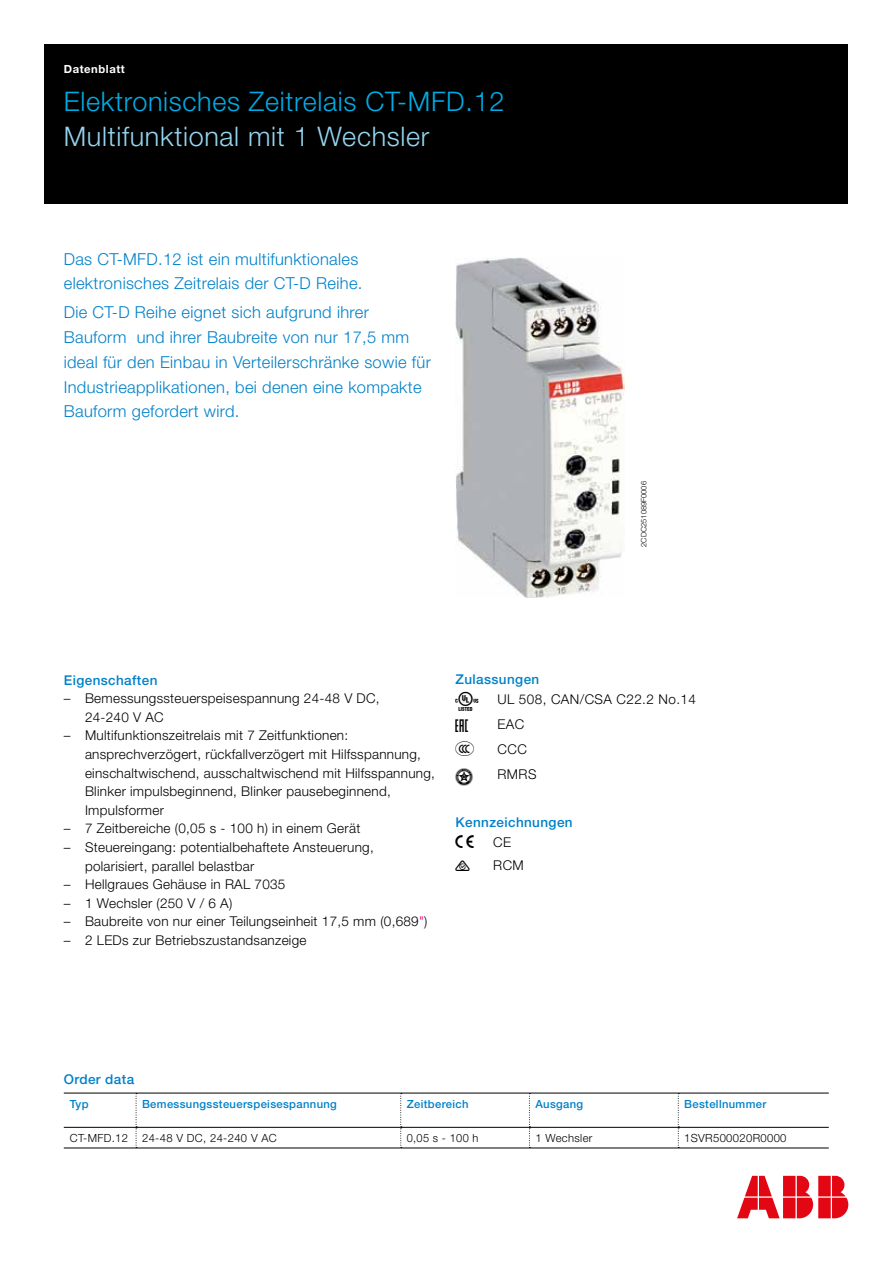
<style>
.page{position:relative;width:893px;height:1263px;background:#fff}
.page>*{position:absolute;margin:0;border:0;box-sizing:border-box;transform-origin:0 0}
.t1{font:300 27px "Helvetica Neue LT";letter-spacing:.025em;color:#00abe4}
.t2{font:300 27px "Helvetica Neue LT";letter-spacing:.025em;color:#94d4ee}
.t3{font:18px "Approvals One";color:#000}
.t4{font:300 16.5px/24.8px "Helvetica Neue LT";letter-spacing:.02em;color:#0081c9}
.t5{font:16.5px "Approvals 1";color:#000}
.t6{font:15px "Approvals 1";color:#000}
.t7{font:15px "Approvals One";color:#000}
.t8{font:300 13.5px/18.6px "Helvetica Neue LT";letter-spacing:.02em;color:#000}
.t9{font:500 13.5px "Helvetica Neue LT";letter-spacing:.03em;color:#0081c9}
.t10{font:300 13.5px "Helvetica Neue LT Std";color:#000}
.t11{font:500 11.25px "Helvetica Neue LT";letter-spacing:.03em;color:#0081c9}
.t12{font:300 11.25px "Helvetica Neue LT";letter-spacing:.03em;color:#000}
.t13{font:700 11.25px "Helvetica Neue LT";letter-spacing:.05em;color:#fff}
.t14{font:300 7.5px "Helvetica Neue LT";color:#000}
.s1{color:#e6007d}
.s2{font-weight:500;color:#0081c9}
.s3{font-family:"Approvals 1";font-weight:400;font-size:16.5px}
.s4{font-family:"Approvals 1";font-weight:400;font-size:22.5px}
</style>
<div class="page">
<div style="left:45px;top:45px;width:803px;height:159px;background:#000"></div>
<svg style="left:737px;top:1176px;width:111px;height:42px"></svg>
<img style="left:455px;top:258px;width:170px;height:340px">
<hr style="left:64px;top:1127px;width:72px;height:1px;background:#000">
<hr style="left:136px;top:1127px;width:265px;height:1px;background:#000">
<hr style="left:401px;top:1127px;width:128px;height:1px;background:#000">
<hr style="left:529px;top:1127px;width:149px;height:1px;background:#000">
<hr style="left:678px;top:1127px;width:151px;height:1px;background:#000">
<hr style="left:64px;top:1093px;width:72px;height:1px;background:#000">
<hr style="left:136px;top:1093px;width:265px;height:1px;background:#000">
<hr style="left:401px;top:1093px;width:128px;height:1px;background:#000">
<hr style="left:529px;top:1093px;width:149px;height:1px;background:#000">
<hr style="left:678px;top:1093px;width:151px;height:1px;background:#000">
<svg style="left:136px;top:1093px;width:1px;height:55px"></svg>
<svg style="left:400px;top:1093px;width:2px;height:55px"></svg>
<svg style="left:529px;top:1093px;width:1px;height:55px"></svg>
<svg style="left:678px;top:1093px;width:1px;height:55px"></svg>
<hr style="left:64px;top:1148px;width:72px;height:1px;background:#000">
<hr style="left:136px;top:1148px;width:265px;height:1px;background:#000">
<hr style="left:401px;top:1148px;width:128px;height:1px;background:#000">
<hr style="left:529px;top:1148px;width:149px;height:1px;background:#000">
<hr style="left:678px;top:1148px;width:151px;height:1px;background:#000">
<p class="t13" style="left:64px;top:62px;width:63px">Datenblatt</p>
<h1 class="t1" style="left:64px;top:84px;width:442px">Elektronisches Zeitrelais CT-MFD.12</h1>
<h1 class="t2" style="left:64px;top:120px;width:367px">Multifunktional mit 1 Wechsler</h1>
<p class="t4" style="left:64px;top:246px;width:300px">Das CT-MFD.12 ist ein multifunktionales elektronisches Zeitrelais der CT-D Reihe.</p>
<p class="t4" style="left:64px;top:300px;width:369px">Die CT-D Reihe eignet sich aufgrund ihrer Bauform und ihrer Baubreite von nur 17,5 mm ideal für den Einbau in Verteilerschränke sowie für Industrieapplikationen, bei denen eine kompakte Bauform gefordert wird.</p>
<p class="t14" style="left:639px;top:547px;width:67px;rotate:-90deg">2CDC251089F0006</p>
<p class="t9" style="left:64px;top:672px;width:95px">Eigenschaften</p>
<p class="t8" style="left:85px;top:689px;width:296px;text-indent:-21px">– Bemessungssteuerspeisespannung 24‑48 V DC,<br>24‑240 V AC</p>
<p class="t8" style="left:85px;top:726px;width:351px;text-indent:-21px">– Multifunktionszeitrelais mit 7 Zeitfunktionen: ansprechverzögert, rückfallverzögert mit Hilfsspannung, einschaltwischend, ausschaltwischend mit Hilfsspannung, Blinker impulsbeginnend, Blinker pausebeginnend, Impulsformer</p>
<p class="t8" style="left:64px;top:819px;width:298px">– 7 Zeitbereiche (0,05 s ‑ 100 h) in einem Gerät</p>
<p class="t8" style="left:85px;top:837px;width:290px;text-indent:-21px">– Steuereingang: potentialbehaftete Ansteuerung, polarisiert, parallel belastbar</p>
<p class="t8" style="left:64px;top:875px;width:223px">– Hellgraues Gehäuse in RAL 7035</p>
<p class="t8" style="left:64px;top:893px;width:170px">– 1 Wechsler (250 V / 6 A)</p>
<p class="t8" style="left:64px;top:912px;width:365px">– Baubreite von nur einer Teilungseinheit 17,5 mm (0,689<span class="s1">"</span>)</p>
<p class="t8" style="left:64px;top:930px;width:244px">– 2 LEDs zur Betriebszustandsanzeige</p>
<p class="t8" style="left:455px;top:668px;width:242px;line-height:20.9px"><span class="s2">Zulassungen<br></span><span class="s3">A</span> UL 508, CAN/CSA C22.2 No.14</p>
<h2 class="t3" style="left:455px;top:716px;width:14px">R</h2>
<p class="t8" style="left:497px;top:714px;width:28px">EAC</p>
<p class="t5" style="left:455px;top:741px;width:20px">E</p>
<p class="t8" style="left:455px;top:737px;width:82px;line-height:24.3px;text-indent:42px">CCC<br><span class="s4">L</span> RMRS</p>
<p class="t9" style="left:455px;top:814px;width:119px">Kennzeichnungen</p>
<p class="t6" style="left:455px;top:835px;width:20px">a</p>
<p class="t8" style="left:493px;top:833px;width:19px">CE</p>
<p class="t7" style="left:455px;top:858px;width:16px">b</p>
<p class="t10" style="left:493px;top:857px;width:32px">RCM</p>
<p class="t9" style="left:64px;top:1071px;width:72px">Order data</p>
<p class="t11" style="left:70px;top:1097px;width:20px">Typ</p>
<p class="t11" style="left:142px;top:1097px;width:196px">Bemessungssteuerspeisespannung</p>
<p class="t11" style="left:407px;top:1097px;width:63px">Zeitbereich</p>
<p class="t11" style="left:535px;top:1097px;width:49px">Ausgang</p>
<p class="t11" style="left:684px;top:1097px;width:84px">Bestellnummer</p>
<p class="t12" style="left:70px;top:1131px;width:209px">CT-MFD.12 24‑48 V DC, 24‑240 V AC</p>
<p class="t12" style="left:407px;top:1131px;width:73px">0,05 s ‑ 100 h</p>
<p class="t12" style="left:535px;top:1131px;width:59px">1 Wechsler</p>
<p class="t12" style="left:684px;top:1131px;width:104px">1SVR500020R0000</p>
</div>
